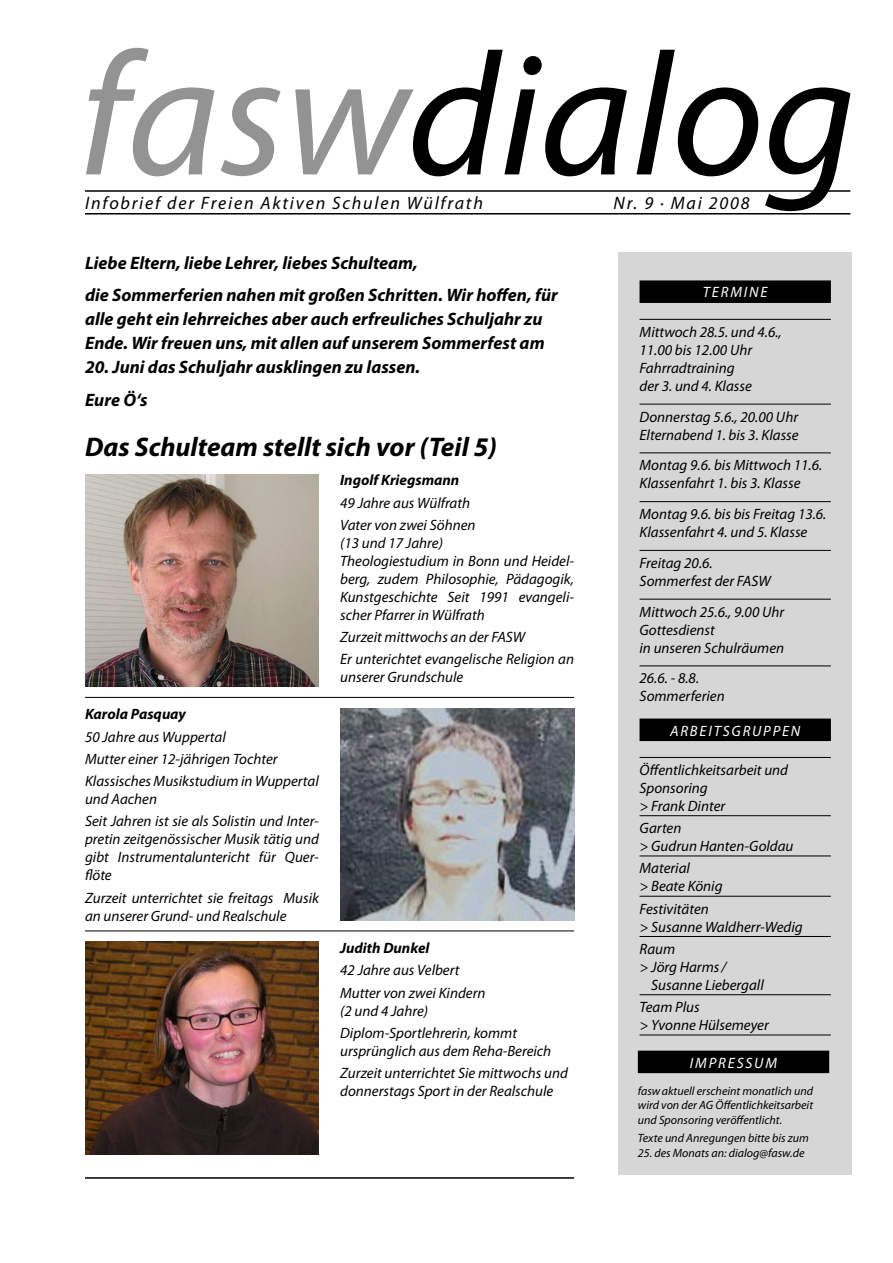
<style>
.page{position:relative;width:893px;height:1263px;background:#fff}
.page>*{position:absolute;margin:0;border:0;box-sizing:border-box;transform-origin:0 0}
.headline_18{font:italic 700 27px "Myriad Pro";color:#000}
.einläufer{font:italic 700 18px/24px "Myriad Pro";color:#000}
.t1{font:italic 18px "Myriad Pro";letter-spacing:.1em;color:#000}
.Grundschrift{font:italic 15px/18px "Myriad Pro";color:#000}
.Grundschrift_balken_linie{font:italic 15px/18px "Myriad Pro";color:#000}
.Grundschrift_balken{font:italic 15px/18px "Myriad Pro";color:#000}
.Grundschrift_fett{font:italic 700 15px "Myriad Pro";color:#000}
.Grundschrift_links{font:italic 15px/18px "Myriad Pro";color:#000}
.balken{font:italic 15px "Myriad Pro";letter-spacing:.12em;color:#fff}
.Grundschrift_balken-2{font:italic 12px/14.4px "Myriad Pro";color:#000;text-align:justify}
</style>
<div class="page">
<hr style="left:85px;top:190px;width:765px;height:2px;background:#000">
<hr style="left:85px;top:213px;width:765px;height:1px;background:#000">
<div style="left:618px;top:252px;width:234px;height:923px;background:#d6d6d6"></div>
<div style="left:639px;top:280px;width:192px;height:23px;background:#000"></div>
<hr style="left:639px;top:319px;width:192px;height:1px;background:#000">
<hr style="left:639px;top:404px;width:192px;height:1px;background:#000">
<hr style="left:639px;top:452px;width:192px;height:1px;background:#000">
<hr style="left:639px;top:501px;width:192px;height:1px;background:#000">
<hr style="left:639px;top:550px;width:192px;height:1px;background:#000">
<hr style="left:639px;top:599px;width:192px;height:1px;background:#000">
<hr style="left:639px;top:665px;width:192px;height:1px;background:#000">
<div style="left:639px;top:718px;width:192px;height:23px;background:#000"></div>
<hr style="left:639px;top:757px;width:192px;height:1px;background:#000">
<hr style="left:639px;top:815px;width:192px;height:1px;background:#000">
<hr style="left:639px;top:855px;width:192px;height:1px;background:#000">
<hr style="left:639px;top:896px;width:192px;height:1px;background:#000">
<hr style="left:639px;top:936px;width:192px;height:1px;background:#000">
<hr style="left:639px;top:994px;width:192px;height:1px;background:#000">
<hr style="left:639px;top:1034px;width:192px;height:1px;background:#000">
<hr style="left:85px;top:1177px;width:489px;height:2px;background:#000">
<svg style="left:86px;top:48px;width:327px;height:128px"></svg>
<svg style="left:413px;top:50px;width:437px;height:161px"></svg>
<div style="left:638px;top:1051px;width:191px;height:22px;background:#000"></div>
<hr style="left:85px;top:697px;width:489px;height:1px;background:#000">
<img style="left:85px;top:474px;width:234px;height:213px">
<img style="left:340px;top:708px;width:234px;height:213px">
<img style="left:85px;top:942px;width:234px;height:212px">
<hr style="left:85px;top:930px;width:489px;height:1px;background:#000">
<p class="t1" style="left:85px;top:193px;width:399px">Infobrief der Freien Aktiven Schulen Wülfrath</p>
<p class="t1" style="left:614px;top:193px;width:137px">Nr. 9 · Mai 2008</p>
<p class="einläufer" style="left:85px;top:251px;width:334px">Liebe Eltern, liebe Lehrer, liebes Schulteam,</p>
<p class="einläufer" style="left:85px;top:283px;width:474px">die Sommerferien nahen mit großen Schritten. Wir hoffen, für alle geht ein lehrreiches aber auch erfreuliches Schuljahr zu<br>Ende. Wir freuen uns, mit allen auf unserem Sommerfest am</p>
<p class="einläufer" style="left:85px;top:355px;width:337px">20. Juni das Schuljahr ausklingen zu lassen.</p>
<p class="einläufer" style="left:85px;top:388px;width:64px">Eure Ö‘s</p>
<p class="headline_18" style="left:85px;top:432px;width:413px">Das Schulteam stellt sich vor (Teil 5)</p>
<p class="Grundschrift_fett" style="left:85px;top:706px;width:103px">Karola Pasquay</p>
<p class="Grundschrift" style="left:85px;top:728px;width:142px">50 Jahre aus Wuppertal</p>
<p class="Grundschrift" style="left:85px;top:750px;width:194px">Mutter einer 12-jährigen Tochter</p>
<p class="Grundschrift" style="left:85px;top:772px;width:235px">Klassisches Musikstudium in Wuppertal und Aachen</p>
<p class="Grundschrift" style="left:85px;top:813px;width:235px;text-align:justify">Seit Jahren ist sie als Solistin und Inter&shy;pretin zeitgenössischer Musik tätig und gibt Instrumentaluntericht für Quer&shy;flöte</p>
<p class="Grundschrift" style="left:85px;top:889px;width:235px">Zurzeit unterrichtet sie freitags Musik an unserer Grund- und Realschule</p>
<p class="Grundschrift_fett" style="left:340px;top:472px;width:121px">Ingolf Kriegsmann</p>
<p class="Grundschrift" style="left:340px;top:494px;width:131px">49 Jahre aus Wülfrath</p>
<p class="Grundschrift_links" style="left:340px;top:516px;width:137px">Vater von zwei Söhnen (13 und 17 Jahre)</p>
<p class="Grundschrift" style="left:340px;top:552px;width:235px;text-align:justify">Theologiestudium in Bonn und Heidel&shy;berg, zudem Philosophie, Pädagogik, Kunstgeschichte Seit 1991 evangeli&shy;scher Pfarrer in Wülfrath</p>
<p class="Grundschrift" style="left:340px;top:628px;width:187px">Zurzeit mittwochs an der FASW</p>
<p class="Grundschrift" style="left:340px;top:651px;width:235px">Er unterichtet evangelische Religion an unserer Grundschule</p>
<p class="Grundschrift_fett" style="left:340px;top:940px;width:91px">Judith Dunkel</p>
<p class="Grundschrift" style="left:340px;top:962px;width:121px">42 Jahre aus Velbert</p>
<p class="Grundschrift" style="left:340px;top:984px;width:147px">Mutter von zwei Kindern (2 und 4 Jahre)</p>
<p class="Grundschrift" style="left:340px;top:1024px;width:213px">Diplom-Sportlehrerin, kommt ursprünglich aus dem Reha-Bereich</p>
<p class="Grundschrift" style="left:340px;top:1064px;width:229px">Zurzeit unterrichtet Sie mittwochs und donnerstags Sport in der Realschule</p>
<p class="balken" style="left:703px;top:284px;width:66px">TERMINE</p>
<p class="Grundschrift_balken_linie" style="left:639px;top:323px;width:144px">Mittwoch 28.5. und 4.6.,<br>11.00 bis 12.00 Uhr<br>Fahrradtraining<br>der 3. und 4. Klasse</p>
<p class="Grundschrift_balken_linie" style="left:639px;top:408px;width:161px">Donnerstag 5.6., 20.00 Uhr<br>Elternabend 1. bis 3. Klasse</p>
<p class="Grundschrift_balken_linie" style="left:639px;top:457px;width:184px">Montag 9.6. bis Mittwoch 11.6.<br>Klassenfahrt 1. bis 3. Klasse</p>
<p class="Grundschrift_balken_linie" style="left:639px;top:505px;width:188px">Montag 9.6. bis bis Freitag 13.6.<br>Klassenfahrt 4. und 5. Klasse</p>
<p class="Grundschrift_balken_linie" style="left:639px;top:554px;width:133px">Freitag 20.6.<br>Sommerfest der FASW</p>
<p class="Grundschrift_balken_linie" style="left:639px;top:603px;width:146px">Mittwoch 25.6., 9.00 Uhr<br>Gottesdienst<br>in unseren Schulräumen</p>
<p class="Grundschrift_balken_linie" style="left:639px;top:670px;width:87px">26.6. - 8.8.<br>Sommerferien</p>
<p class="balken" style="left:670px;top:722px;width:132px">ARBEITSGRUPPEN</p>
<p class="Grundschrift_balken_linie" style="left:639px;top:761px;width:150px">Öffentlichkeitsarbeit und<br>Sponsoring<br>&gt; Frank Dinter</p>
<p class="Grundschrift_balken" style="left:639px;top:819px;width:155px">Garten<br>&gt; Gudrun Hanten-Goldau</p>
<p class="Grundschrift_balken" style="left:639px;top:860px;width:84px">Material<br>&gt; Beate König</p>
<p class="Grundschrift_balken" style="left:639px;top:900px;width:165px">Festivitäten<br>&gt; Susanne Waldherr-Wedig</p>
<p class="Grundschrift_balken" style="left:639px;top:940px;width:37px">Raum</p>
<p class="Grundschrift_balken" style="left:639px;top:958px;width:88px">&gt; Jörg Harms /</p>
<p class="Grundschrift_balken" style="left:651px;top:976px;width:114px">Susanne Liebergall</p>
<p class="Grundschrift_balken" style="left:639px;top:998px;width:131px">Team Plus<br>&gt; Yvonne Hülsemeyer</p>
<p class="balken" style="left:690px;top:1054px;width:89px">IMPRESSUM</p>
<p class="Grundschrift_balken-2" style="left:638px;top:1084px;width:177px">fasw aktuell erscheint monatlich und wird von der AG Öffentlichkeitsarbeit und Sponsoring veröffentlicht.</p>
<p class="Grundschrift_balken-2" style="left:638px;top:1131px;width:173px">Texte und Anregungen bitte bis zum</p>
<p class="Grundschrift_balken-2" style="left:638px;top:1146px;width:168px">25. des Monats an: dialog@fasw.de</p>
</div>
